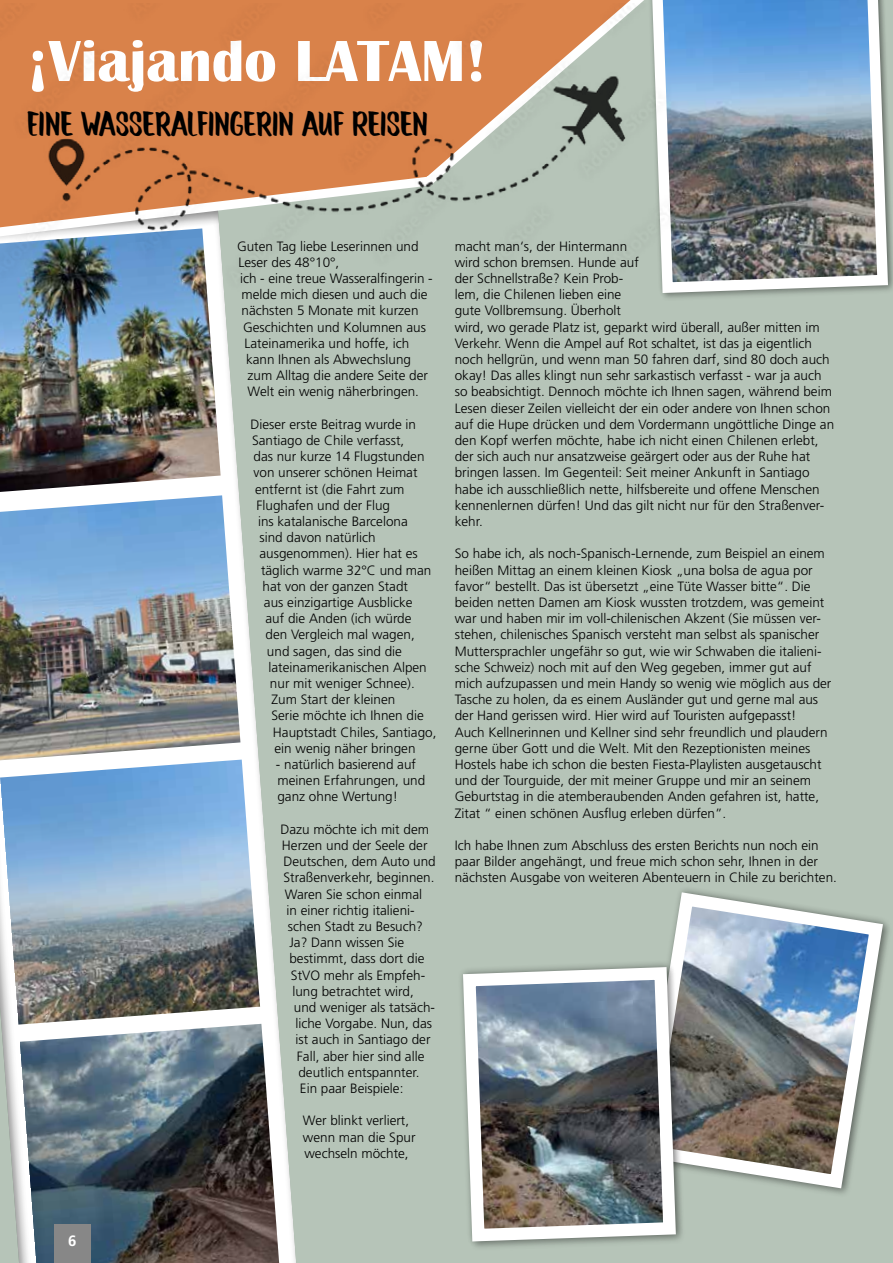
<style>
.page{position:relative;width:893px;height:1263px;background:#b6c4b8}
.page>*{position:absolute;margin:0;border:0;box-sizing:border-box;transform-origin:0 0}
.t1{font:700 60px "Britannic";color:#fff}
.t2{font:35.25px "Winter";color:#000}
.t3{font:700 15px "Frutiger LT Std";color:#fff}
.t4{font:300 13.5px/16.2px "Frutiger LT Std";color:#000}
</style>
<div class="page">
<svg style="left:655px;top:0;width:238px;height:298px;background:#7b91a2"></svg>
<svg style="left:0;top:298px;width:296px;height:965px"></svg>
<img style="left:0;top:298px;width:221px;height:194px">
<img style="left:0;top:495px;width:240px;height:264px">
<img style="left:0;top:759px;width:260px;height:265px">
<img style="left:20px;top:1024px;width:259px;height:239px">
<div style="left:54px;top:1224px;width:37px;height:39px;background:#878787"></div>
<img style="left:0;top:3px;width:692px;height:295px">
<img style="left:669px;top:889px;width:220px;height:305px">
<svg style="left:669px;top:959px;width:15px;height:271px"></svg>
<img style="left:461px;top:961px;width:221px;height:287px">
<h1 class="t1" style="left:27px;top:27px;width:461px">¡Viajando LATAM!</h1>
<h2 class="t2" style="left:27px;top:103px;width:402px">EINE WASSERALFINGERIN AUF REISEN</h2>
<p class="t3" style="left:68px;top:1231px;width:10px">6</p>
<p class="t4" style="left:237px;top:238px;width:183px">Guten Tag liebe Leserinnen und</p>
<p class="t4" style="left:238px;top:254px;width:102px">Leser des 48°10°,</p>
<p class="t4" style="left:240px;top:270px;width:194px">ich - eine treue Wasseralfingerin -</p>
<p class="t4" style="left:241px;top:287px;width:188px">melde mich diesen und auch die</p>
<p class="t4" style="left:241px;top:303px;width:179px">nächsten 5 Monate mit kurzen</p>
<p class="t4" style="left:243px;top:319px;width:185px">Geschichten und Kolumnen aus</p>
<p class="t4" style="left:244px;top:335px;width:166px">Lateinamerika und hoffe, ich</p>
<p class="t4" style="left:246px;top:351px;width:167px">kann Ihnen als Abwechslung</p>
<p class="t4" style="left:247px;top:368px;width:182px">zum Alltag die andere Seite der</p>
<p class="t4" style="left:247px;top:384px;width:173px">Welt ein wenig näherbringen.</p>
<p class="t4" style="left:250px;top:416px;width:167px">Dieser erste Beitrag wurde in</p>
<p class="t4" style="left:252px;top:432px;width:154px">Santiago de Chile verfasst,</p>
<p class="t4" style="left:253px;top:449px;width:173px">das nur kurze 14 Flugstunden</p>
<p class="t4" style="left:253px;top:465px;width:166px">von unserer schönen Heimat</p>
<p class="t4" style="left:255px;top:481px;width:151px">entfernt ist (die Fahrt zum</p>
<p class="t4" style="left:256px;top:497px;width:135px">Flughafen und der Flug</p>
<p class="t4" style="left:258px;top:513px;width:151px">ins katalanische Barcelona</p>
<p class="t4" style="left:259px;top:530px;width:118px">sind davon natürlich</p>
<p class="t4" style="left:259px;top:546px;width:160px">ausgenommen). Hier hat es</p>
<p class="t4" style="left:261px;top:562px;width:172px">täglich warme 32°C und man</p>
<p class="t4" style="left:262px;top:578px;width:147px">hat von der ganzen Stadt</p>
<p class="t4" style="left:264px;top:594px;width:150px">aus einzigartige Ausblicke</p>
<p class="t4" style="left:265px;top:611px;width:148px">auf die Anden (ich würde</p>
<p class="t4" style="left:265px;top:627px;width:151px">den Vergleich mal wagen,</p>
<p class="t4" style="left:267px;top:643px;width:137px">und sagen, das sind die</p>
<p class="t4" style="left:268px;top:659px;width:160px">lateinamerikanischen Alpen</p>
<p class="t4" style="left:270px;top:675px;width:146px">nur mit weniger Schnee).</p>
<p class="t4" style="left:271px;top:692px;width:125px">Zum Start der kleinen</p>
<p class="t4" style="left:271px;top:708px;width:154px">Serie möchte ich Ihnen die</p>
<p class="t4" style="left:273px;top:724px;width:165px">Hauptstadt Chiles, Santiago,</p>
<p class="t4" style="left:274px;top:740px;width:143px">ein wenig näher bringen</p>
<p class="t4" style="left:276px;top:756px;width:151px">- natürlich basierend auf meinen Erfahrungen, und ganz ohne Wertung!</p>
<p class="t4" style="left:280px;top:821px;width:150px">Dazu möchte ich mit dem</p>
<p class="t4" style="left:282px;top:837px;width:147px">Herzen und der Seele der</p>
<p class="t4" style="left:283px;top:854px;width:154px">Deutschen, dem Auto und</p>
<p class="t4" style="left:283px;top:870px;width:153px">Straßenverkehr, beginnen.</p>
<p class="t4" style="left:285px;top:886px;width:139px">Waren Sie schon einmal</p>
<p class="t4" style="left:286px;top:902px;width:130px">in einer richtig italieni-</p>
<p class="t4" style="left:288px;top:918px;width:137px">schen Stadt zu Besuch?</p>
<p class="t4" style="left:289px;top:935px;width:116px">Ja? Dann wissen Sie</p>
<p class="t4" style="left:289px;top:951px;width:137px">bestimmt, dass dort die</p>
<p class="t4" style="left:291px;top:967px;width:136px">StVO mehr als Empfeh-</p>
<p class="t4" style="left:292px;top:983px;width:123px">lung betrachtet wird,</p>
<p class="t4" style="left:294px;top:999px;width:143px">und weniger als tatsäch-</p>
<p class="t4" style="left:295px;top:1016px;width:138px">liche Vorgabe. Nun, das</p>
<p class="t4" style="left:295px;top:1032px;width:137px">ist auch in Santiago der</p>
<p class="t4" style="left:297px;top:1048px;width:129px">Fall, aber hier sind alle</p>
<p class="t4" style="left:298px;top:1064px;width:123px">deutlich entspannter.</p>
<p class="t4" style="left:300px;top:1080px;width:105px">Ein paar Beispiele:</p>
<p class="t4" style="left:303px;top:1113px;width:114px">Wer blinkt verliert, wenn man die Spur wechseln möchte,</p>
<p class="t4" style="left:455px;top:238px;width:381px">macht man‘s, der Hintermann<br>wird schon bremsen. Hunde auf<br>der Schnellstraße? Kein Prob-<br>lem, die Chilenen lieben eine<br>gute Vollbremsung. Überholt<br>wird, wo gerade Platz ist, geparkt wird überall, außer mitten im Verkehr. Wenn die Ampel auf Rot schaltet, ist das ja eigentlich noch hellgrün, und wenn man 50 fahren darf, sind 80 doch auch okay! Das alles klingt nun sehr sarkastisch verfasst - war ja auch so beabsichtigt. Dennoch möchte ich Ihnen sagen, während beim Lesen dieser Zeilen vielleicht der ein oder andere von Ihnen schon auf die Hupe drücken und dem Vordermann ungöttliche Dinge an den Kopf werfen möchte, habe ich nicht einen Chilenen erlebt, der sich auch nur ansatzweise geärgert oder aus der Ruhe hat bringen lassen. Im Gegenteil: Seit meiner Ankunft in Santiago habe ich ausschließlich nette, hilfsbereite und offene Menschen kennenlernen dürfen! Und das gilt nicht nur für den Straßenver&shy;kehr.</p>
<p class="t4" style="left:455px;top:546px;width:378px">So habe ich, als noch-Spanisch-Lernende, zum Beispiel an einem heißen Mittag an einem kleinen Kiosk „una bolsa de agua por favor“ bestellt. Das ist übersetzt „eine Tüte Wasser bitte“. Die beiden netten Damen am Kiosk wussten trotzdem, was gemeint war und haben mir im voll-chilenischen Akzent (Sie müssen ver&shy;stehen, chilenisches Spanisch versteht man selbst als spanischer Muttersprachler ungefähr so gut, wie wir Schwaben die italieni&shy;sche Schweiz) noch mit auf den Weg gegeben, immer gut auf mich aufzupassen und mein Handy so wenig wie möglich aus der Tasche zu holen, da es einem Ausländer gut und gerne mal aus der Hand gerissen wird. Hier wird auf Touristen aufgepasst!<br>Auch Kellnerinnen und Kellner sind sehr freundlich und plaudern gerne über Gott und die Welt. Mit den Rezeptionisten meines Hostels habe ich schon die besten Fiesta-Playlisten ausgetauscht und der Tourguide, der mit meiner Gruppe und mir an seinem Geburtstag in die atemberaubenden Anden gefahren ist, hatte, Zitat “ einen schönen Ausflug erleben dürfen”.</p>
<p class="t4" style="left:455px;top:837px;width:384px">Ich habe Ihnen zum Abschluss des ersten Berichts nun noch ein paar Bilder angehängt, und freue mich schon sehr, Ihnen in der nächsten Ausgabe von weiteren Abenteuern in Chile zu berichten.</p>
</div>
